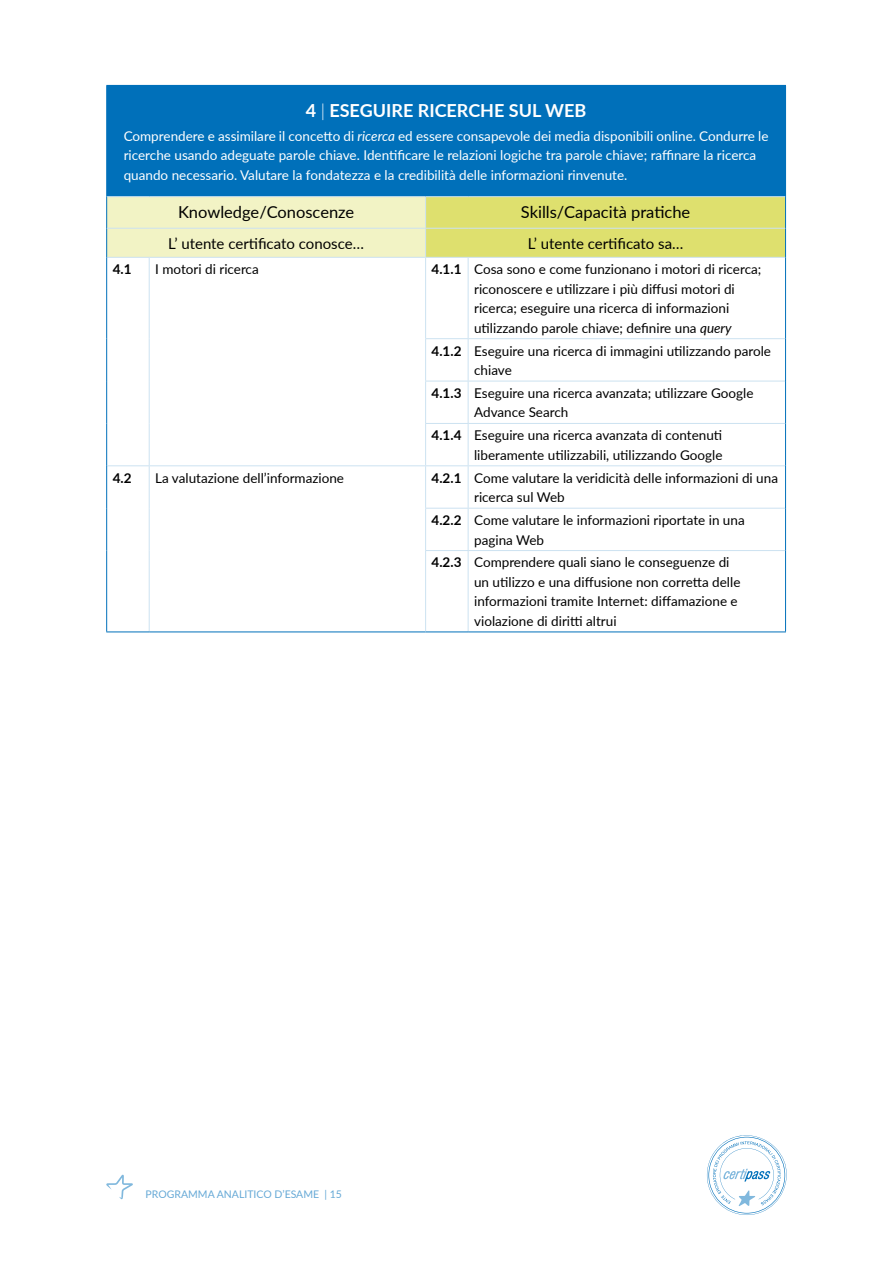
<style>
.page{position:relative;width:893px;height:1263px;background:#fff}
.page>*{position:absolute;margin:0;border:0;box-sizing:border-box;transform-origin:0 0}
.t1{font:700 18px "Lato";color:#fff}
.t2{font:16.5px "Lato";color:#000}
.t3{font:15px "Lato";color:#000}
.t4{font:13.5px/19.5px "Lato";color:#000}
.t5{font:13.5px/19.5px "Lato";color:#fff}
.t6{font:700 13.5px "Lato";color:#000}
.t7{font:10.5px "Lato";color:#66a9d6}
.s1{font-weight:300}
.s2{font-style:italic}
.s3{font-weight:700}
</style>
<div class="page">
<svg style="left:707px;top:1135px;width:80px;height:80px"></svg>
<svg style="left:106px;top:1174px;width:27px;height:25px"></svg>
<div style="left:107px;top:85px;width:678px;height:112px;background:#0070ba"></div>
<hr style="left:106px;top:85px;width:43px;height:1px;background:#0070ba">
<hr style="left:106px;top:86px;width:1px;height:111px;background:#0070ba">
<hr style="left:468px;top:85px;width:318px;height:1px;background:#0070ba">
<hr style="left:785px;top:86px;width:1px;height:111px;background:#0070ba">
<hr style="left:107px;top:196px;width:42px;height:1px;background:#cce2f1">
<hr style="left:149px;top:196px;width:277px;height:1px;background:#cce2f1">
<hr style="left:426px;top:196px;width:42px;height:1px;background:#cce2f1">
<hr style="left:468px;top:196px;width:317px;height:1px;background:#cce2f1">
<svg style="left:106px;top:197px;width:680px;height:60px;background:#e5e798"></svg>
<hr style="left:468px;top:228px;width:317px;height:1px;background:#cce2f1">
<hr style="left:107px;top:257px;width:42px;height:1px;background:#cce2f1">
<hr style="left:149px;top:257px;width:277px;height:1px;background:#cce2f1">
<hr style="left:149px;top:258px;width:1px;height:81px;background:#cce2f1">
<hr style="left:149px;top:339px;width:1px;height:42px;background:#cce2f1">
<hr style="left:149px;top:381px;width:1px;height:42px;background:#cce2f1">
<hr style="left:149px;top:423px;width:1px;height:42px;background:#cce2f1">
<hr style="left:106px;top:257px;width:1px;height:82px;background:#0070ba">
<hr style="left:106px;top:339px;width:1px;height:42px;background:#0070ba">
<hr style="left:106px;top:381px;width:1px;height:42px;background:#0070ba">
<hr style="left:106px;top:423px;width:1px;height:43px;background:#0070ba">
<hr style="left:426px;top:257px;width:42px;height:1px;background:#cce2f1">
<hr style="left:425px;top:258px;width:1px;height:80px;background:#cce2f1">
<hr style="left:468px;top:257px;width:317px;height:1px;background:#cce2f1">
<hr style="left:468px;top:258px;width:1px;height:80px;background:#cce2f1">
<hr style="left:425px;top:338px;width:43px;height:1px;background:#cce2f1">
<hr style="left:425px;top:339px;width:1px;height:42px;background:#cce2f1">
<hr style="left:468px;top:338px;width:317px;height:1px;background:#cce2f1">
<hr style="left:468px;top:339px;width:1px;height:42px;background:#cce2f1">
<hr style="left:425px;top:381px;width:43px;height:1px;background:#cce2f1">
<hr style="left:425px;top:381px;width:1px;height:42px;background:#cce2f1">
<hr style="left:468px;top:381px;width:317px;height:1px;background:#cce2f1">
<hr style="left:468px;top:381px;width:1px;height:42px;background:#cce2f1">
<hr style="left:785px;top:257px;width:1px;height:82px;background:#0070ba">
<hr style="left:785px;top:339px;width:1px;height:42px;background:#0070ba">
<hr style="left:785px;top:381px;width:1px;height:42px;background:#0070ba">
<hr style="left:425px;top:423px;width:43px;height:1px;background:#cce2f1">
<hr style="left:425px;top:424px;width:1px;height:41px;background:#cce2f1">
<hr style="left:468px;top:423px;width:317px;height:1px;background:#cce2f1">
<hr style="left:468px;top:424px;width:1px;height:41px;background:#cce2f1">
<hr style="left:785px;top:423px;width:1px;height:43px;background:#0070ba">
<hr style="left:107px;top:465px;width:42px;height:1px;background:#cce2f1">
<hr style="left:149px;top:465px;width:277px;height:1px;background:#cce2f1">
<hr style="left:149px;top:466px;width:1px;height:42px;background:#cce2f1">
<hr style="left:149px;top:508px;width:1px;height:42px;background:#cce2f1">
<hr style="left:149px;top:550px;width:1px;height:81px;background:#cce2f1">
<hr style="left:106px;top:466px;width:1px;height:42px;background:#0070ba">
<hr style="left:106px;top:508px;width:1px;height:42px;background:#0070ba">
<hr style="left:106px;top:550px;width:1px;height:81px;background:#0070ba">
<hr style="left:106px;top:631px;width:43px;height:1px;background:#0070ba">
<hr style="left:149px;top:631px;width:277px;height:1px;background:#0070ba">
<hr style="left:426px;top:465px;width:42px;height:1px;background:#cce2f1">
<hr style="left:425px;top:466px;width:1px;height:42px;background:#cce2f1">
<hr style="left:468px;top:465px;width:317px;height:1px;background:#cce2f1">
<hr style="left:468px;top:466px;width:1px;height:42px;background:#cce2f1">
<hr style="left:425px;top:508px;width:43px;height:1px;background:#cce2f1">
<hr style="left:425px;top:508px;width:1px;height:42px;background:#cce2f1">
<hr style="left:468px;top:508px;width:317px;height:1px;background:#cce2f1">
<hr style="left:468px;top:508px;width:1px;height:42px;background:#cce2f1">
<hr style="left:425px;top:550px;width:43px;height:1px;background:#cce2f1">
<hr style="left:425px;top:551px;width:1px;height:80px;background:#cce2f1">
<hr style="left:468px;top:550px;width:317px;height:1px;background:#cce2f1">
<hr style="left:468px;top:551px;width:1px;height:80px;background:#cce2f1">
<hr style="left:785px;top:466px;width:1px;height:42px;background:#0070ba">
<hr style="left:785px;top:508px;width:1px;height:42px;background:#0070ba">
<hr style="left:785px;top:550px;width:1px;height:81px;background:#0070ba">
<hr style="left:426px;top:631px;width:42px;height:1px;background:#0070ba">
<hr style="left:468px;top:631px;width:318px;height:1px;background:#0070ba">
<h1 class="t1" style="left:306px;top:97px;width:282px">4 <span class="s1">|</span> ESEGUIRE RICERCHE SUL WEB</h1>
<p class="t5" style="left:124px;top:125px;width:646px">Comprendere e assimilare il concetto di <span class="s2">ricerca</span> ed essere consapevole dei media disponibili online. Condurre le ricerche usando adeguate parole chiave. Identificare le relazioni logiche tra parole chiave; raffinare la ricerca quando necessario. Valutare la fondatezza e la credibilità delle informazioni rinvenute.</p>
<p class="t2" style="left:178px;top:201px;width:178px">Knowledge/Conoscenze</p>
<p class="t2" style="left:521px;top:201px;width:171px">Skills/Capacità pratiche</p>
<p class="t3" style="left:168px;top:233px;width:197px">L’ utente certificato conosce…</p>
<p class="t3" style="left:528px;top:233px;width:157px">L’ utente certificato sa…</p>
<p class="t6" style="left:113px;top:259px;width:20px">4.1</p>
<p class="t4" style="left:155px;top:259px;width:105px">I motori di ricerca</p>
<p class="t4" style="left:474px;top:259px;width:289px;text-indent:-43px"><span class="s3">4.1.1</span> Cosa sono e come funzionano i motori di ricerca; riconoscere e utilizzare i più diffusi motori di ricerca; eseguire una ricerca di informazioni utilizzando parole chiave; definire una <span class="s2">query</span></p>
<p class="t4" style="left:474px;top:340px;width:298px;text-indent:-43px"><span class="s3">4.1.2</span> Eseguire una ricerca di immagini utilizzando parole chiave</p>
<p class="t4" style="left:474px;top:383px;width:281px;text-indent:-43px"><span class="s3">4.1.3</span> Eseguire una ricerca avanzata; utilizzare Google<br>Advance Search</p>
<p class="t4" style="left:432px;top:425px;width:292px;text-align:right"><span class="s3">4.1.4</span> Eseguire una ricerca avanzata di contenuti liberamente utilizzabili, utilizzando Google</p>
<p class="t6" style="left:113px;top:468px;width:20px">4.2</p>
<p class="t4" style="left:155px;top:467px;width:190px">La valutazione dell’informazione</p>
<p class="t4" style="left:474px;top:467px;width:305px;text-indent:-43px"><span class="s3">4.2.1</span> Come valutare la veridicità delle informazioni di una ricerca sul Web</p>
<p class="t4" style="left:474px;top:510px;width:272px;text-indent:-43px"><span class="s3">4.2.2</span> Come valutare le informazioni riportate in una pagina Web</p>
<p class="t4" style="left:474px;top:552px;width:268px;text-indent:-43px"><span class="s3">4.2.3</span> Comprendere quali siano le conseguenze di un utilizzo e una diffusione non corretta delle informazioni tramite Internet: diffamazione e violazione di diritti altrui</p>
<p class="t7" style="left:146px;top:1187px;width:198px">PROGRAMMA ANALITICO D’ESAME | 15</p>
</div>
